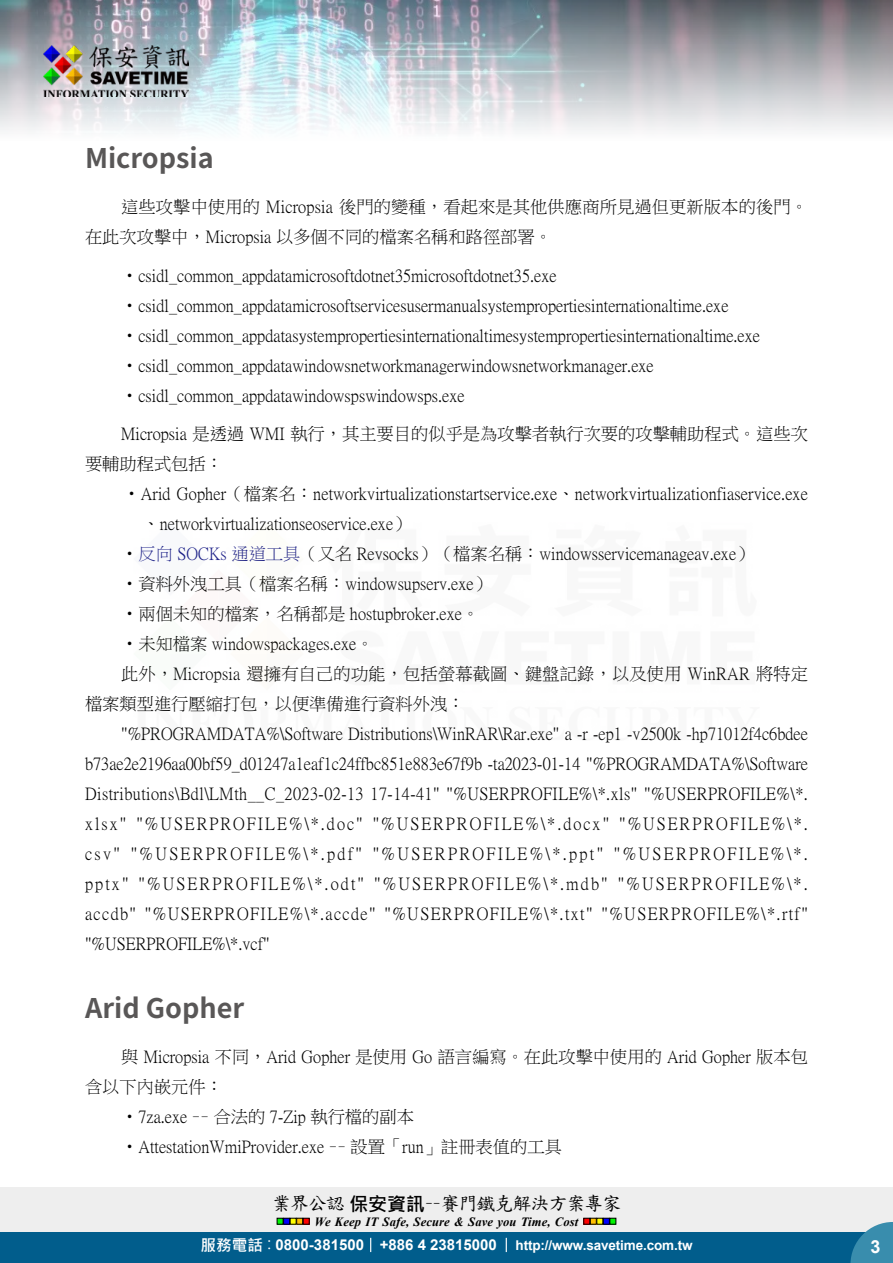
<style>
.page{position:relative;width:893px;height:1263px;background:#fff}
.page>*{position:absolute;margin:0;border:0;box-sizing:border-box;transform-origin:0 0}
.t1{font:700 27px "Source Han Sans TW";color:#595757}
.t2{font:18.9px "DF Kai Shu SB Estd BF";letter-spacing:-.05em;color:#000}
.t3{font:700 18px "Arial";color:#fff}
.t4{font:17.25px/30px "P Ming Li U";color:#000}
.t5{font:17.25px "P Ming Li U";letter-spacing:.025em;color:#000}
.t6{font:17.25px "P Ming Li U";letter-spacing:.08em;color:#000}
.t7{font:17.25px "P Ming Li U";letter-spacing:.115em;color:#000}
.t8{font:17.25px "P Ming Li U";letter-spacing:.12em;color:#000}
.t9{font:17.25px "P Ming Li U";letter-spacing:.135em;color:#000}
.t10{font:700 13.5px "Arial";letter-spacing:-.01em;color:#fff}
.t11{font:italic 700 12.6px "Times New Roman";letter-spacing:.005em;color:#000}
.s1{color:#1d2088}
.s2{font-family:"Microsoft Jheng Hei";font-weight:700}
.s3{font-family:"Microsoft Jheng Hei";font-size:15.6px}
.s4{font-family:"Microsoft Jheng Hei";font-weight:400;font-size:15.6px}
.s5{font-size:15px}
</style>
<div class="page">
<img style="left:0;top:0;width:893px;height:131px">
<div style="left:0;top:1187px;width:893px;height:49px;background:#eee"></div>
<img style="left:44px;top:46px;width:145px;height:51px">
<svg style="left:277px;top:1218px;width:32px;height:6px"></svg>
<svg style="left:584px;top:1218px;width:32px;height:6px"></svg>
<div style="left:0;top:1232px;width:893px;height:31px;background:#015d8c"></div>
<svg style="left:850px;top:1222px;width:43px;height:41px"></svg>
<svg style="left:370px;top:1238px;width:1px;height:14px"></svg>
<svg style="left:506px;top:1238px;width:1px;height:14px"></svg>
<h1 class="t1" style="left:85px;top:143px;width:130px">Micropsia</h1>
<p class="t4" style="left:85px;top:192px;width:724px;text-indent:36px">這些攻擊中使用的 Micropsia 後門的變種，看起來是其他供應商所見過但更新版本的後門。在此次攻擊中，Micropsia 以多個不同的檔案名稱和路徑部署。</p>
<p class="t4" style="left:121px;top:260px;width:640px">‧csidl_common_appdatamicrosoftdotnet35microsoftdotnet35.exe ‧csidl_common_appdatamicrosoftservicesusermanualsystempropertiesinternationaltime.exe ‧csidl_common_appdatasystempropertiesinternationaltimesystempropertiesinternationaltime.exe ‧csidl_common_appdatawindowsnetworkmanagerwindowsnetworkmanager.exe ‧csidl_common_appdatawindowspswindowsps.exe</p>
<p class="t4" style="left:85px;top:419px;width:724px;text-indent:36px">Micropsia 是透過 WMI 執行，其主要目的似乎是為攻擊者執行次要的攻擊輔助程式。這些次要輔助程式包括：</p>
<p class="t4" style="left:123px;top:479px;width:686px">‧Arid Gopher（檔案名：networkvirtualizationstartservice.exe、networkvirtualizationfiaservice.exe</p>
<p class="t4" style="left:142px;top:509px;width:270px">、networkvirtualizationseoservice.exe）</p>
<p class="t4" style="left:121px;top:539px;width:634px">‧<span class="s1">反向 SOCKs 通道工具</span>（又名 Revsocks）（檔案名稱：windowsservicemanageav.exe）</p>
<p class="t4" style="left:121px;top:569px;width:371px">‧資料外洩工具（檔案名稱：windowsupserv.exe）</p>
<p class="t4" style="left:121px;top:599px;width:360px">‧兩個未知的檔案，名稱都是 hostupbroker.exe。</p>
<p class="t4" style="left:121px;top:629px;width:254px">‧未知檔案 windowspackages.exe。</p>
<p class="t4" style="left:121px;top:659px;width:688px">此外，Micropsia 還擁有自己的功能，包括螢幕截圖、鍵盤記錄，以及使用 WinRAR 將特定</p>
<p class="t4" style="left:85px;top:689px;width:381px">檔案類型進行壓縮打包，以便準備進行資料外洩：</p>
<p class="t4" style="left:121px;top:719px;width:688px">"%PROGRAMDATA%\Software Distributions\WinRAR\Rar.exe" a -r -ep1 -v2500k -hp71012f4c6bdee</p>
<p class="t4" style="left:85px;top:749px;width:724px">b73ae2e2196aa00bf59_d01247a1eaf1c24ffbc851e883e67f9b -ta2023-01-14 "%PROGRAMDATA%\Software</p>
<p class="t5" style="left:85px;top:785px;width:724px">Distributions\Bdl\LMth__C_2023-02-13 17-14-41" "%USERPROFILE%\*.xls" "%USERPROFILE%\*.</p>
<p class="t7" style="left:85px;top:815px;width:724px">xlsx" "%USERPROFILE%\*.doc" "%USERPROFILE%\*.docx" "%USERPROFILE%\*.</p>
<p class="t9" style="left:85px;top:845px;width:724px">csv" "%USERPROFILE%\*.pdf" "%USERPROFILE%\*.ppt" "%USERPROFILE%\*.</p>
<p class="t8" style="left:85px;top:875px;width:724px">pptx" "%USERPROFILE%\*.odt" "%USERPROFILE%\*.mdb" "%USERPROFILE%\*.</p>
<p class="t6" style="left:85px;top:905px;width:724px">accdb" "%USERPROFILE%\*.accde" "%USERPROFILE%\*.txt" "%USERPROFILE%\*.rtf"</p>
<p class="t4" style="left:85px;top:929px;width:186px">"%USERPROFILE%\*.vcf"</p>
<h1 class="t1" style="left:85px;top:993px;width:161px">Arid Gopher</h1>
<p class="t4" style="left:121px;top:1041px;width:688px">與 Micropsia 不同，Arid Gopher 是使用 Go 語言編寫。在此攻擊中使用的 Arid Gopher 版本包</p>
<p class="t4" style="left:85px;top:1071px;width:139px">含以下內嵌元件：</p>
<p class="t4" style="left:121px;top:1101px;width:294px">‧7za.exe －－ 合法的 7-Zip 執行檔的副本</p>
<p class="t4" style="left:121px;top:1131px;width:442px">‧AttestationWmiProvider.exe －－ 設置「run」註冊表值的工具</p>
<p class="t2" style="left:272px;top:1194px;width:351px">業界公認<span class="s2">保安資訊</span>－－賽門鐵克解決方案專家</p>
<p class="t11" style="left:315px;top:1212px;width:265px">We Keep IT Safe, Secure &amp; Save you Time, Cost</p>
<p class="t10" style="left:200px;top:1235px;width:494px"><span class="s3">服務電話</span><span class="s4">：</span><span class="s5">0800-381500 +886 4 23815000</span> http://www.savetime.com.tw</p>
<p class="t3" style="left:870px;top:1234px;width:12px">3</p>
</div>
